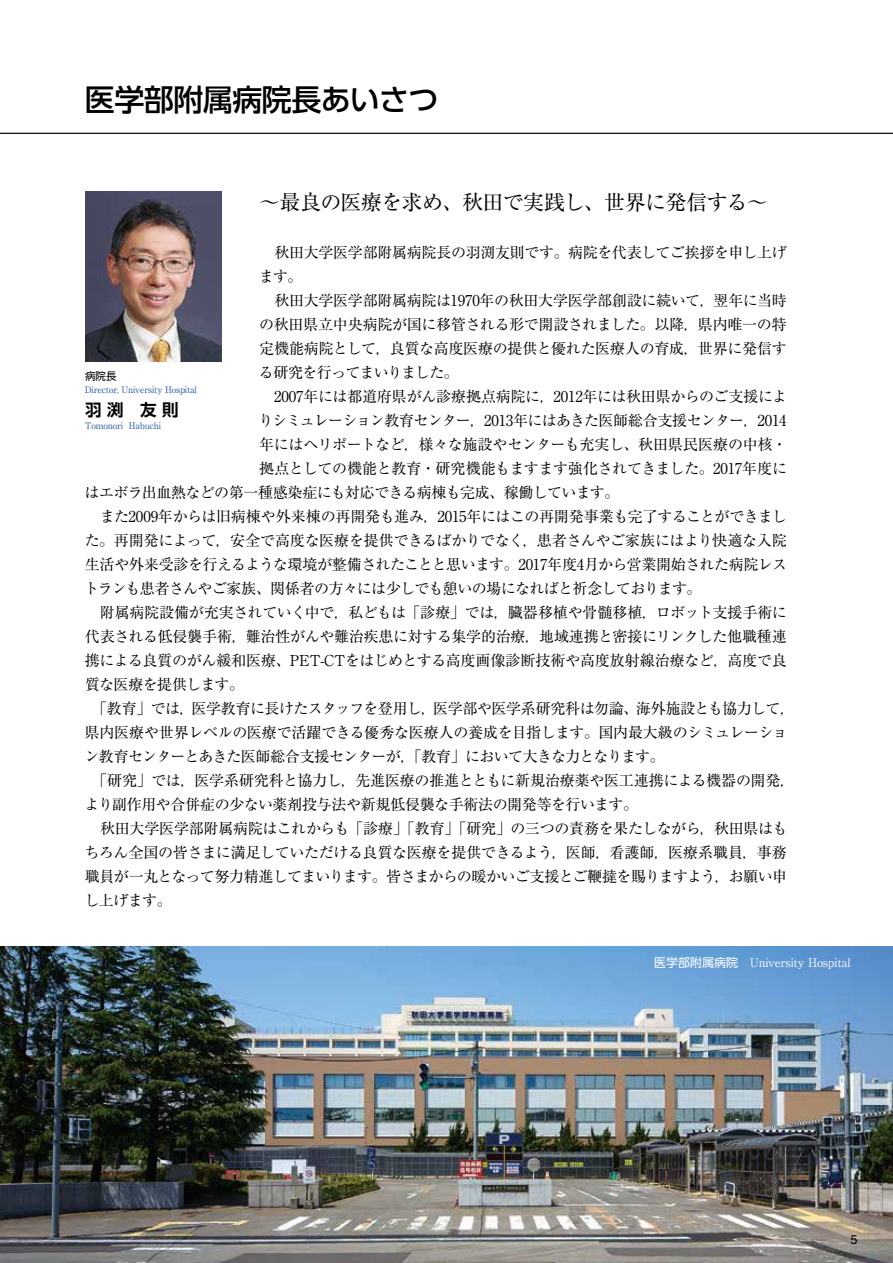
<style>
.page{position:relative;width:893px;height:1263px;background:#fff}
.page>*{position:absolute;margin:0;border:0;box-sizing:border-box;transform-origin:0 0}
.t1{font:500 30px "UD Shin Go Pro";letter-spacing:-.02em;color:#000}
.t2{font:21px "Ryumin Pro";letter-spacing:-.025em;color:#000}
.t3{font:700 16.5px "UD Shin Go Pro De";color:#000}
.t4{font:15px "Ryumin Pro";letter-spacing:-.025em;color:#000}
.t5{font:15px "Ryumin Pro";letter-spacing:-.05em;color:#000}
.t6{font:15px "Ryumin Pro";letter-spacing:-.045em;color:#000}
.t7{font:12.75px "Helvetica";color:#000}
.t8{font:12px "Ryumin Pro";letter-spacing:-.02em;color:#fff}
.t9{font:10.5px "UD Shin Go Pro";color:#000}
.t10{font:9px "Ryumin Pro";letter-spacing:-.02em;color:#1d50a2}
.s1{font-family:"UD Shin Go Pro"}
</style>
<div class="page">
<img style="left:0;top:946px;width:893px;height:317px">
<img style="left:85px;top:191px;width:136px;height:170px">
<hr style="left:0;top:133px;width:893px;height:1px;background:#000">
<h1 class="t1" style="left:85px;top:76px;width:355px">医学部附属病院長あいさつ</h1>
<h2 class="t2" style="left:259px;top:185px;width:507px">～最良の医療を求め、秋田で実践し、世界に発信する～</h2>
<p class="t4" style="left:259px;top:240px;width:529px">　秋田大学医学部附属病院長の羽渕友則です。病院を代表してご挨拶を申し上げ</p>
<p class="t4" style="left:259px;top:264px;width:45px">ます。</p>
<p class="t4" style="left:259px;top:288px;width:529px">　秋田大学医学部附属病院は1970年の秋田大学医学部創設に続いて，翌年に当時</p>
<p class="t4" style="left:259px;top:312px;width:529px">の秋田県立中央病院が国に移管される形で開設されました。以降，県内唯一の特</p>
<p class="t4" style="left:259px;top:336px;width:529px">定機能病院として，良質な高度医療の提供と優れた医療人の育成，世界に発信す</p>
<p class="t5" style="left:259px;top:360px;width:201px">る研究を行ってまいりました。</p>
<p class="t4" style="left:259px;top:384px;width:529px">　2007年には都道府県がん診療拠点病院に，2012年には秋田県からのご支援によ</p>
<p class="t4" style="left:259px;top:408px;width:530px">りシミュレーション教育センター，2013年にはあきた医師総合支援センター，2014</p>
<p class="t4" style="left:259px;top:432px;width:529px">年にはヘリポートなど，様々な施設やセンターも充実し、秋田県民医療の中核・</p>
<p class="t4" style="left:259px;top:456px;width:529px">拠点としての機能と教育・研究機能もますます強化されてきました。2017年度に</p>
<p class="t4" style="left:85px;top:480px;width:536px">はエボラ出血熱などの第一種感染症にも対応できる病棟も完成、稼働しています。</p>
<p class="t4" style="left:85px;top:504px;width:703px">　また2009年からは旧病棟や外来棟の再開発も進み，2015年にはこの再開発事業も完了することができまし</p>
<p class="t4" style="left:85px;top:528px;width:704px">た。再開発によって，安全で高度な医療を提供できるばかりでなく，患者さんやご家族にはより快適な入院</p>
<p class="t4" style="left:85px;top:552px;width:704px">生活や外来受診を行えるような環境が整備されたことと思います。2017年度4月から営業開始された病院レス</p>
<p class="t4" style="left:84px;top:576px;width:619px">トランも患者さんやご家族、関係者の方々には少しでも憩いの場になればと祈念しております。</p>
<p class="t4" style="left:85px;top:600px;width:703px">　附属病院設備が充実されていく中で，私どもは「診療」では，臓器移植や骨髄移植，ロボット支援手術に</p>
<p class="t4" style="left:85px;top:624px;width:703px">代表される低侵襲手術，難治性がんや難治疾患に対する集学的治療，地域連携と密接にリンクした他職種連</p>
<p class="t4" style="left:85px;top:648px;width:703px">携による良質のがん緩和医療、PET-CTをはじめとする高度画像診断技術や高度放射線治療など，高度で良</p>
<p class="t4" style="left:85px;top:672px;width:161px">質な医療を提供します。</p>
<p class="t4" style="left:85px;top:696px;width:712px">　「教育」では，医学教育に長けたスタッフを登用し，医学部や医学系研究科は勿論、海外施設とも協力して，</p>
<p class="t4" style="left:85px;top:720px;width:704px">県内医療や世界レベルの医療で活躍できる優秀な医療人の養成を目指します。国内最大級のシミュレーショ</p>
<p class="t6" style="left:84px;top:744px;width:582px">ン教育センターとあきた医師総合支援センターが，「教育」において大きな力となります。</p>
<p class="t4" style="left:85px;top:768px;width:712px">　「研究」では，医学系研究科と協力し，先進医療の推進とともに新規治療薬や医工連携による機器の開発，</p>
<p class="t4" style="left:84px;top:792px;width:555px">より副作用や合併症の少ない薬剤投与法や新規低侵襲な手術法の開発等を行います。</p>
<p class="t4" style="left:85px;top:816px;width:704px">　秋田大学医学部附属病院はこれからも「診療」「教育」「研究」の三つの責務を果たしながら，秋田県はも</p>
<p class="t4" style="left:85px;top:840px;width:704px">ちろん全国の皆さまに満足していただける良質な医療を提供できるよう，医師，看護師，医療系職員，事務</p>
<p class="t5" style="left:85px;top:864px;width:704px">職員が一丸となって努力精進してまいります。皆さまからの暖かいご支援とご鞭撻を賜りますよう，お願い申</p>
<p class="t4" style="left:84px;top:888px;width:89px">し上げます。</p>
<p class="t9" style="left:85px;top:367px;width:43px">病院長　</p>
<p class="t10" style="left:85px;top:382px;width:113px">Director, University Hospital</p>
<p class="t3" style="left:85px;top:396px;width:95px">羽 渕　友 則</p>
<p class="t10" style="left:85px;top:418px;width:78px">Tomonori Habuchi</p>
<p class="t8" style="left:654px;top:953px;width:198px"><span class="s1">医学部附属病院　</span>University Hospital</p>
<p class="t7" style="left:850px;top:1230px;width:9px">5</p>
</div>
